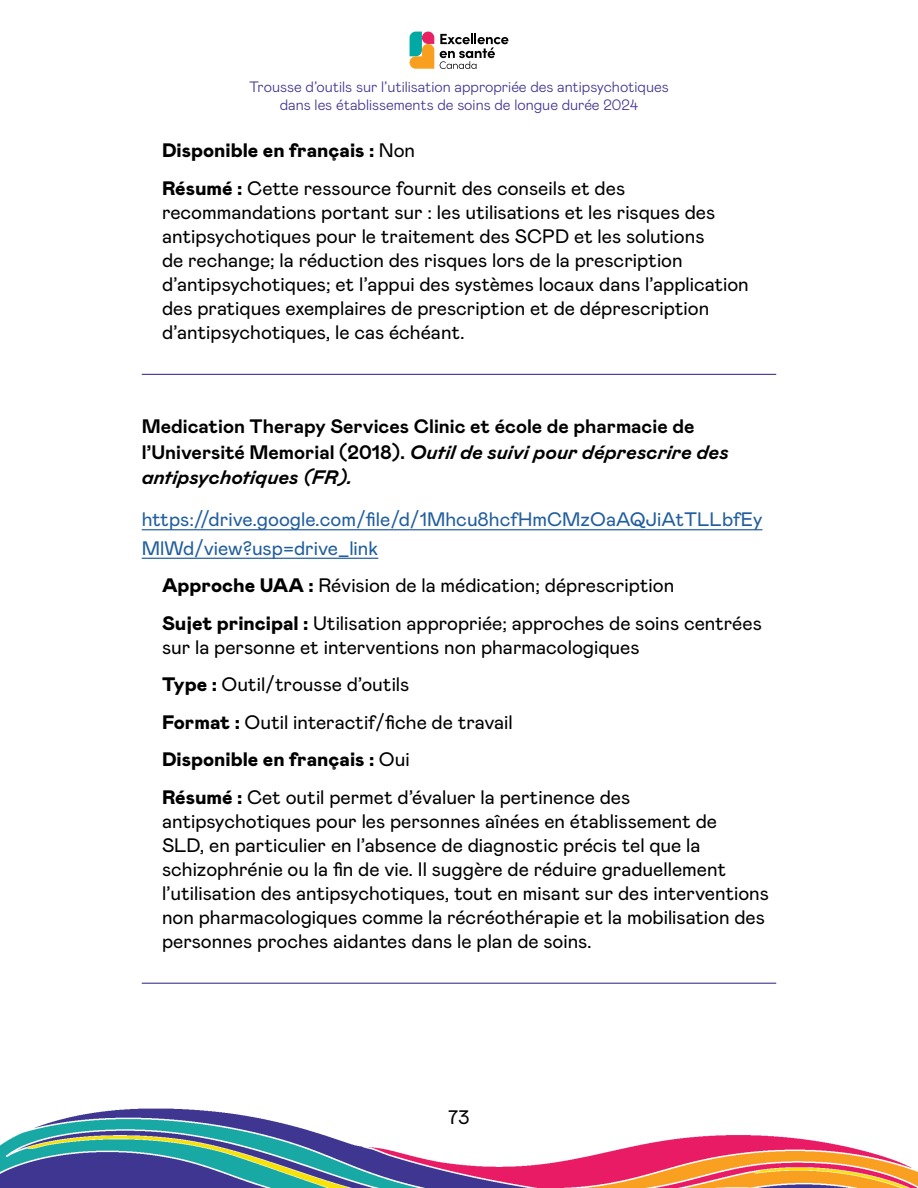
<style>
.page{position:relative;width:918px;height:1188px;background:#fff}
.page>*{position:absolute;margin:0;border:0;box-sizing:border-box;transform-origin:0 0}
.t1{font:19.5px/24px "Mabry Pro";color:#000}
.t2{font:700 19.5px/25.5px "Mabry Pro";color:#000}
.t3{font:19.5px/28.5px "Mabry Pro";color:#215e9e}
.t4{font:300 15px/18px "Mabry Pro";color:#3f358f;text-align:center}
.s1{font-weight:900}
.s2{font-style:italic}
</style>
<div class="page">
<img style="left:0;top:1108px;width:918px;height:80px">
<svg style="left:434px;top:36px;width:6px;height:33px"></svg>
<svg style="left:410px;top:32px;width:24px;height:37px"></svg>
<svg style="left:440px;top:33px;width:68px;height:36px"></svg>
<hr style="left:142px;top:374px;width:634px;height:1px;background:#3f358f">
<hr style="left:142px;top:529px;width:620px;height:1px;background:#215e9e">
<hr style="left:142px;top:558px;width:236px;height:1px;background:#215e9e">
<hr style="left:142px;top:983px;width:634px;height:1px;background:#3f358f">
<p class="t4" style="left:249px;top:77px;width:421px">Trousse d’outils sur l’utilisation appropriée des antipsychotiques dans les établissements de soins de longue durée 2024</p>
<p class="t1" style="left:162px;top:131px;width:465px;line-height:37.5px"><span class="s1">Disponible en français :</span> Non<br><span class="s1">Résumé :</span> Cette ressource fournit des conseils et des</p>
<p class="t1" style="left:162px;top:199px;width:588px">recommandations portant sur : les utilisations et les risques des antipsychotiques pour le traitement des SCPD et les solutions<br>de rechange; la réduction des risques lors de la prescription d’antipsychotiques; et l’appui des systèmes locaux dans l’application des pratiques exemplaires de prescription et de déprescription d’antipsychotiques, le cas échéant.</p>
<p class="t2" style="left:142px;top:413px;width:589px">Medication Therapy Services Clinic et école de pharmacie de l’Université Memorial (2018). <span class="s2">Outil de suivi pour déprescrire des antipsychotiques (FR).</span></p>
<p class="t3" style="left:142px;top:504px;width:622px">https://drive.google.com/file/d/1Mhcu8hcfHmCMzOaAQJiAtTLLbfEy<br>MlWd/view?usp=drive_link</p>
<p class="t1" style="left:162px;top:566px;width:601px;line-height:37.5px"><span class="s1">Approche UAA :</span> Révision de la médication; déprescription<br><span class="s1">Sujet principal :</span> Utilisation appropriée; approches de soins centrées</p>
<p class="t1" style="left:162px;top:627px;width:479px;line-height:37.5px">sur la personne et interventions non pharmacologiques <span class="s1">Type :</span> Outil/trousse d’outils<br><span class="s1">Format :</span> Outil interactif/fiche de travail<br><span class="s1">Disponible en français :</span> Oui<br><span class="s1">Résumé :</span> Cet outil permet d’évaluer la pertinence des</p>
<p class="t1" style="left:162px;top:808px;width:609px">antipsychotiques pour les personnes aînées en établissement de<br>SLD, en particulier en l’absence de diagnostic précis tel que la schizophrénie ou la fin de vie. Il suggère de réduire graduellement l’utilisation des antipsychotiques, tout en misant sur des interventions non pharmacologiques comme la récréothérapie et la mobilisation des personnes proches aidantes dans le plan de soins.</p>
<p class="t1" style="left:448px;top:1104px;width:23px">73</p>
</div>
